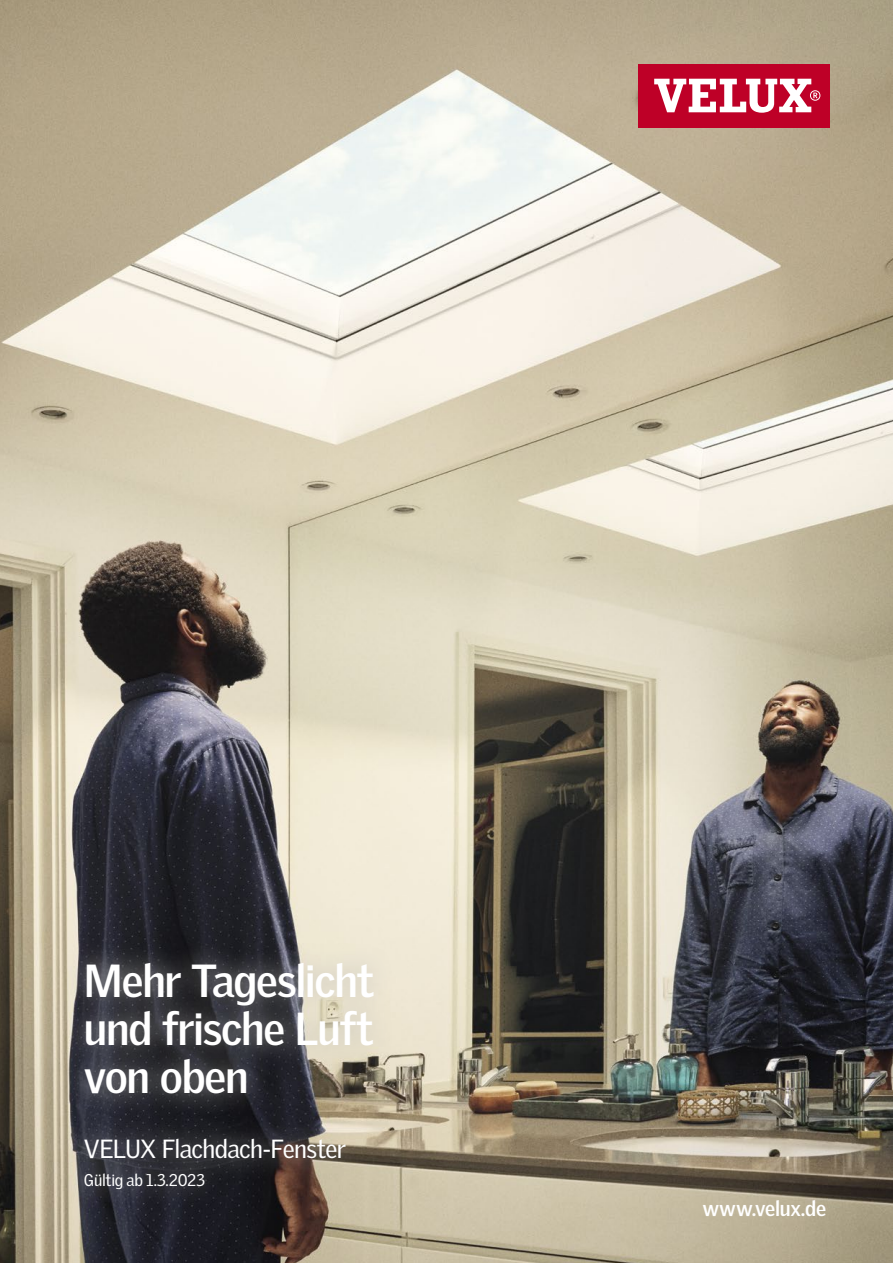
<style>
.page{position:relative;width:893px;height:1263px;background:#fff}
.page>*{position:absolute;margin:0;border:0;box-sizing:border-box;transform-origin:0 0}
.t1{font:700 45px/48px "Velux Gothic";letter-spacing:-.025em;color:#fff;text-align:justify}
.t2{font:25.5px "Velux Gothic";letter-spacing:-.025em;color:#fff}
.t3{font:700 21px "Velux Gothic";letter-spacing:-.015em;color:#fff}
.t4{font:16.5px "Velux Gothic";letter-spacing:-.02em;color:#fff}
</style>
<div class="page">
<img style="left:0;top:0;width:893px;height:1263px">
<div style="left:638px;top:64px;width:191px;height:64px;background:#be0027"></div>
<svg style="left:654px;top:79px;width:166px;height:34px"></svg>
<div style="left:62px;top:941px;width:334px;height:269px;background:#c0c0bc;opacity:.75"></div>
<p class="t1" style="left:84px;top:956px;width:292px">Mehr Tageslicht und frische Luft von oben</p>
<p class="t2" style="left:84px;top:1133px;width:264px">VELUX Flachdach-Fenster</p>
<p class="t4" style="left:84px;top:1170px;width:123px">Gültig ab 1.3.2023</p>
<p class="t3" style="left:702px;top:1195px;width:125px">www.velux.de</p>
</div>
